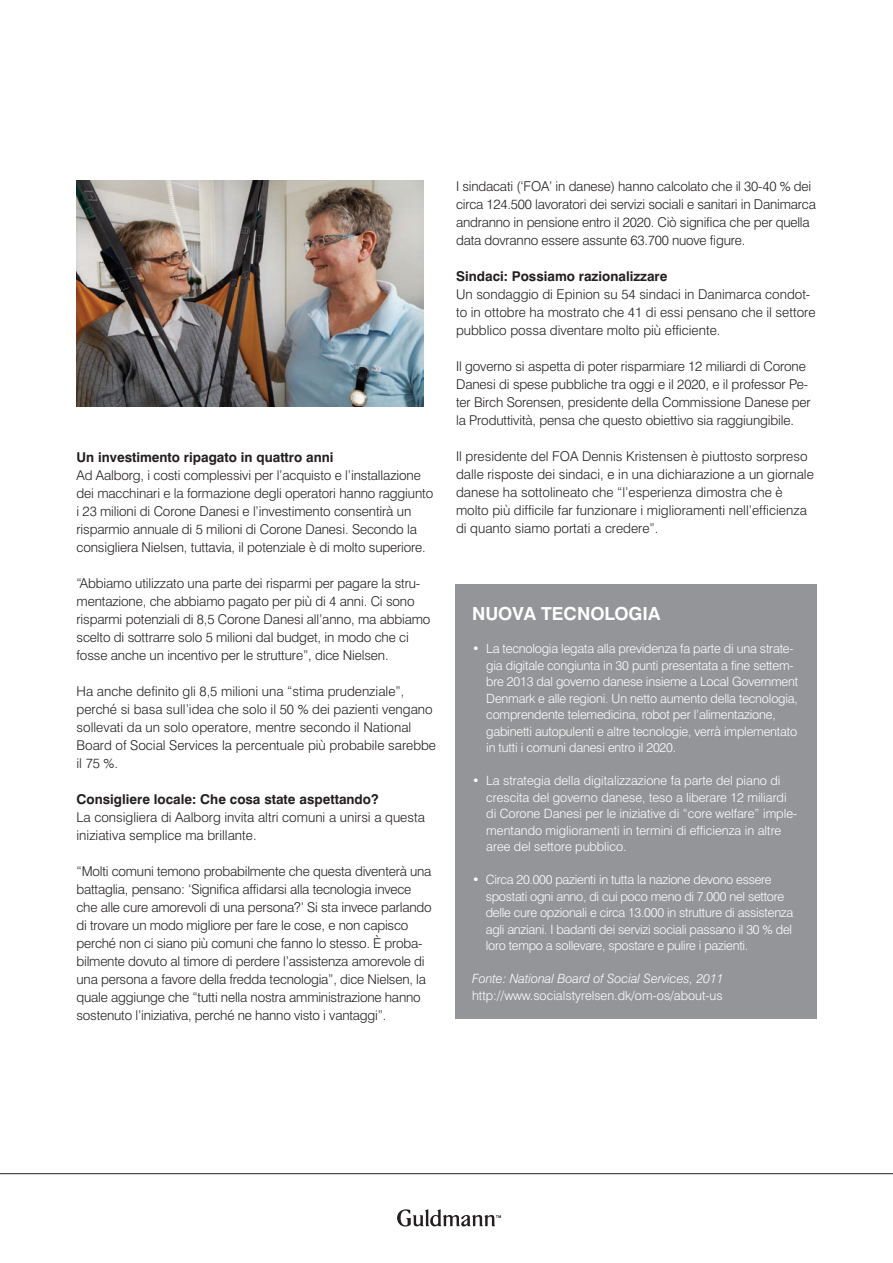
<style>
.page{position:relative;width:893px;height:1263px;background:#fff}
.page>*{position:absolute;margin:0;border:0;box-sizing:border-box;transform-origin:0 0}
.t1{font:700 18px "Swiss 721 BT";color:#fff}
.t2{font:300 13.5px/18px "Swiss 721 BT";letter-spacing:-.01em;color:#231f20}
.t3{font:700 13.5px "Swiss 721 BT";color:#231f20}
.t4{font:300 12.75px/16.5px "Swiss 721 BT";letter-spacing:-.015em;color:#fff}
.t5{font:italic 300 12.75px "Swiss 721 BT";color:#fff}
</style>
<div class="page">
<svg style="left:397px;top:1209px;width:104px;height:17px"></svg>
<hr style="left:0;top:1173px;width:893px;height:1px;background:#231f20">
<div style="left:455px;top:585px;width:361px;height:434px;background:#939598"></div>
<img style="left:77px;top:181px;width:347px;height:225px">
<p class="t3" style="left:77px;top:449px;width:258px">Un investimento ripagato in quattro anni</p>
<p class="t2" style="left:77px;top:466px;width:358px">Ad Aalborg, i costi complessivi per l’acquisto e l’installazione dei macchinari e la formazione degli operatori hanno raggiunto i 23 milioni di Corone Danesi e l’investimento consentirà un risparmio annuale di 5 milioni di Corone Danesi. Secondo la consigliera Nielsen, tuttavia, il potenziale è di molto superiore.</p>
<p class="t2" style="left:77px;top:574px;width:355px">“Abbiamo utilizzato una parte dei risparmi per pagare la stru&shy;mentazione, che abbiamo pagato per più di 4 anni. Ci sono risparmi potenziali di 8,5 Corone Danesi all’anno, ma abbiamo scelto di sottrarre solo 5 milioni dal budget, in modo che ci fosse anche un incentivo per le strutture”, dice Nielsen.</p>
<p class="t2" style="left:77px;top:682px;width:361px">Ha anche definito gli 8,5 milioni una “stima prudenziale”, perché si basa sull’idea che solo il 50 % dei pazienti vengano sollevati da un solo operatore, mentre secondo il National Board of Social Services la percentuale più probabile sarebbe il 75 %.</p>
<p class="t3" style="left:77px;top:790px;width:304px">Consigliere locale: Che cosa state aspettando?</p>
<p class="t2" style="left:77px;top:808px;width:350px">La consigliera di Aalborg invita altri comuni a unirsi a questa iniziativa semplice ma brillante.</p>
<p class="t2" style="left:77px;top:862px;width:357px">“Molti comuni temono probabilmente che questa diventerà una battaglia, pensano: ‘Significa affidarsi alla tecnologia invece che alle cure amorevoli di una persona?’ Si sta invece parlando di trovare un modo migliore per fare le cose, e non capisco perché non ci siano più comuni che fanno lo stesso. È proba&shy;bilmente dovuto al timore di perdere l’assistenza amorevole di una persona a favore della fredda tecnologia”, dice Nielsen, la quale aggiunge che “tutti nella nostra amministrazione hanno sostenuto l’iniziativa, perché ne hanno visto i vantaggi”.</p>
<p class="t2" style="left:456px;top:178px;width:361px">I sindacati (‘FOA’ in danese) hanno calcolato che il 30-40 % dei circa 124.500 lavoratori dei servizi sociali e sanitari in Danimarca andranno in pensione entro il 2020. Ciò significa che per quella data dovranno essere assunte 63.700 nuove figure.</p>
<p class="t3" style="left:456px;top:268px;width:213px">Sindaci: Possiamo razionalizzare</p>
<p class="t2" style="left:456px;top:286px;width:361px">Un sondaggio di Epinion su 54 sindaci in Danimarca condot&shy;to in ottobre ha mostrato che 41 di essi pensano che il settore pubblico possa diventare molto più efficiente.</p>
<p class="t2" style="left:456px;top:358px;width:356px">Il governo si aspetta di poter risparmiare 12 miliardi di Corone Danesi di spese pubbliche tra oggi e il 2020, e il professor Pe&shy;ter Birch Sorensen, presidente della Commissione Danese per la Produttività, pensa che questo obiettivo sia raggiungibile.</p>
<p class="t2" style="left:456px;top:448px;width:359px">Il presidente del FOA Dennis Kristensen è piuttosto sorpreso dalle risposte dei sindaci, e in una dichiarazione a un giornale danese ha sottolineato che “l’esperienza dimostra che è molto più difficile far funzionare i miglioramenti nell’efficienza di quanto siamo portati a credere”.</p>
<h1 class="t1" style="left:472px;top:603px;width:190px">NUOVA TECNOLOGIA</h1>
<p class="t4" style="left:486px;top:640px;width:313px;text-indent:-14px">• La tecnologia legata alla previdenza fa parte di una strate&shy;gia digitale congiunta in 30 punti presentata a fine settem&shy;bre 2013 dal governo danese insieme a Local Government Denmark e alle regioni. Un netto aumento della tecnologia, comprendente telemedicina, robot per l’alimentazione, gabinetti autopulenti e altre tecnologie, verrà implementato in tutti i comuni danesi entro il 2020.</p>
<p class="t4" style="left:486px;top:772px;width:312px;text-indent:-14px">• La strategia della digitalizzazione fa parte del piano di crescita del governo danese, teso a liberare 12 miliardi di Corone Danesi per le iniziative di “core welfare” imple&shy;mentando miglioramenti in termini di efficienza in altre aree del settore pubblico.</p>
<p class="t4" style="left:486px;top:871px;width:309px;text-indent:-14px">• Circa 20.000 pazienti in tutta la nazione devono essere spostati ogni anno, di cui poco meno di 7.000 nel settore delle cure opzionali e circa 13.000 in strutture di assistenza agli anziani. I badanti dei servizi sociali passano il 30 % del loro tempo a sollevare, spostare e pulire i pazienti.</p>
<p class="t5" style="left:472px;top:971px;width:253px">Fonte: National Board of Social Services, 2011</p>
<p class="t4" style="left:472px;top:987px;width:252px">http://www.socialstyrelsen.dk/om-os/about-us</p>
</div>
